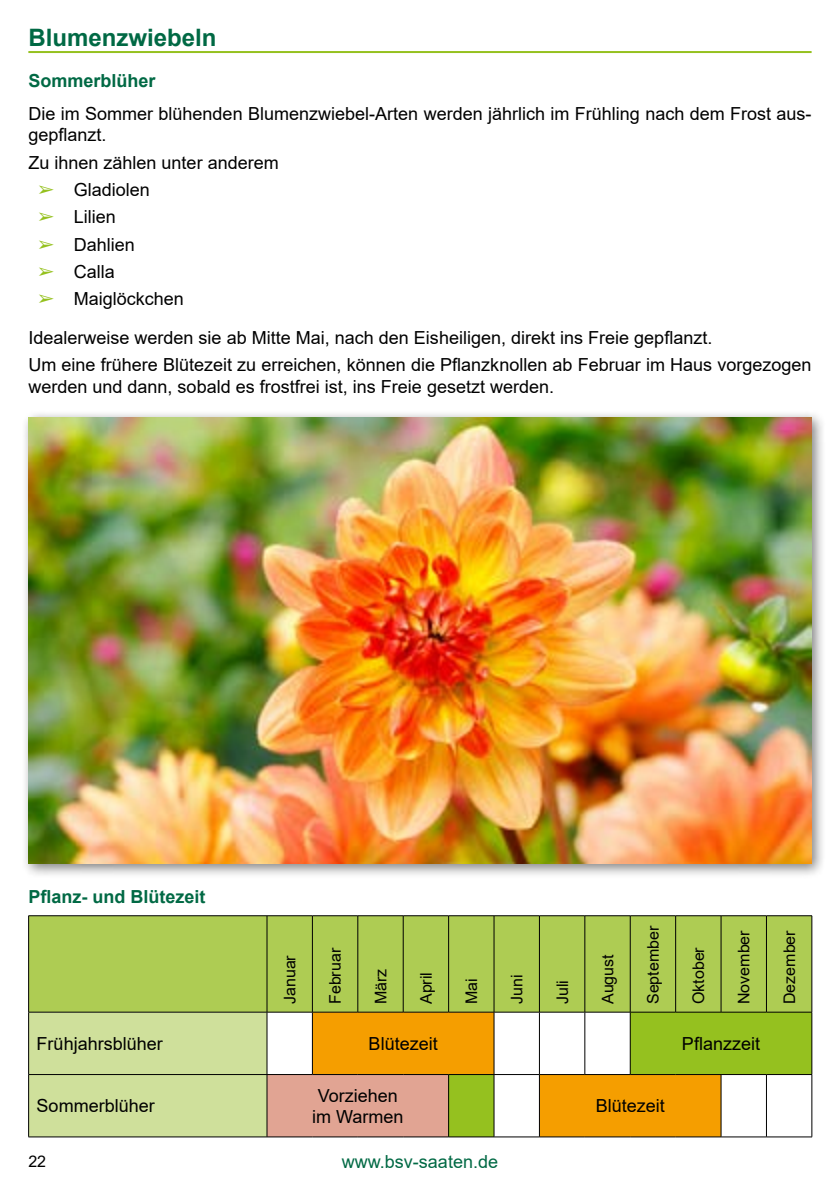
<style>
.page{position:relative;width:840px;height:1191px;background:#fff}
.page>*{position:absolute;margin:0;border:0;box-sizing:border-box;transform-origin:0 0}
.t1{font:700 24px "Arial";color:#006944}
.t2{font:18px/21.6px "Arial";color:#000}
.t3{font:700 18px "Arial";color:#006944}
.t4{font:18px "Arial";color:#006944}
.t5{font:16px "Arial";color:#000}
.s1{color:#95c11f}
</style>
<div class="page">
<hr style="left:28px;top:51px;width:783px;height:2px;background:#95c11f">
<div style="left:29px;top:916px;width:782px;height:95px;background:#aecc53"></div>
<div style="left:29px;top:1012px;width:237px;height:124px;background:#cfe09b"></div>
<svg style="left:313px;top:1012px;width:407px;height:124px;fill:#f59e00"></svg>
<div style="left:630px;top:1012px;width:181px;height:62px;background:#95c11f"></div>
<div style="left:267px;top:1074px;width:181px;height:63px;background:#e1a493"></div>
<div style="left:448px;top:1074px;width:45px;height:63px;background:#95c11f"></div>
<hr style="left:28px;top:915px;width:239px;height:1px;background:#000">
<hr style="left:28px;top:916px;width:1px;height:96px;background:#000">
<hr style="left:267px;top:915px;width:45px;height:1px;background:#000">
<hr style="left:266px;top:916px;width:1px;height:96px;background:#000">
<hr style="left:312px;top:915px;width:45px;height:1px;background:#000">
<hr style="left:312px;top:916px;width:1px;height:96px;background:#000">
<hr style="left:357px;top:915px;width:46px;height:1px;background:#000">
<hr style="left:357px;top:916px;width:1px;height:96px;background:#000">
<hr style="left:403px;top:915px;width:45px;height:1px;background:#000">
<hr style="left:402px;top:916px;width:1px;height:96px;background:#000">
<hr style="left:448px;top:915px;width:45px;height:1px;background:#000">
<hr style="left:448px;top:916px;width:1px;height:96px;background:#000">
<hr style="left:493px;top:915px;width:46px;height:1px;background:#000">
<hr style="left:493px;top:916px;width:1px;height:96px;background:#000">
<hr style="left:539px;top:915px;width:45px;height:1px;background:#000">
<hr style="left:538px;top:916px;width:1px;height:96px;background:#000">
<hr style="left:584px;top:915px;width:46px;height:1px;background:#000">
<hr style="left:584px;top:916px;width:1px;height:96px;background:#000">
<hr style="left:630px;top:915px;width:45px;height:1px;background:#000">
<hr style="left:629px;top:916px;width:1px;height:96px;background:#000">
<hr style="left:675px;top:915px;width:45px;height:1px;background:#000">
<hr style="left:675px;top:916px;width:1px;height:96px;background:#000">
<hr style="left:720px;top:915px;width:46px;height:1px;background:#000">
<hr style="left:720px;top:916px;width:1px;height:96px;background:#000">
<hr style="left:766px;top:915px;width:45px;height:1px;background:#000">
<hr style="left:765px;top:916px;width:1px;height:96px;background:#000">
<hr style="left:811px;top:916px;width:1px;height:96px;background:#000">
<hr style="left:28px;top:1011px;width:239px;height:1px;background:#000">
<hr style="left:28px;top:1012px;width:1px;height:62px;background:#000">
<hr style="left:267px;top:1011px;width:45px;height:1px;background:#000">
<hr style="left:266px;top:1012px;width:1px;height:62px;background:#000">
<hr style="left:312px;top:1011px;width:45px;height:1px;background:#000">
<hr style="left:312px;top:1012px;width:1px;height:62px;background:#000">
<hr style="left:357px;top:1011px;width:46px;height:1px;background:#000">
<hr style="left:403px;top:1011px;width:45px;height:1px;background:#000">
<hr style="left:448px;top:1011px;width:45px;height:1px;background:#000">
<hr style="left:493px;top:1011px;width:46px;height:1px;background:#000">
<hr style="left:493px;top:1012px;width:1px;height:62px;background:#000">
<hr style="left:539px;top:1011px;width:45px;height:1px;background:#000">
<hr style="left:538px;top:1012px;width:1px;height:62px;background:#000">
<hr style="left:584px;top:1011px;width:46px;height:1px;background:#000">
<hr style="left:584px;top:1012px;width:1px;height:62px;background:#000">
<hr style="left:630px;top:1011px;width:45px;height:1px;background:#000">
<hr style="left:629px;top:1012px;width:1px;height:62px;background:#000">
<hr style="left:675px;top:1011px;width:45px;height:1px;background:#000">
<hr style="left:720px;top:1011px;width:46px;height:1px;background:#000">
<hr style="left:766px;top:1011px;width:45px;height:1px;background:#000">
<hr style="left:811px;top:1012px;width:1px;height:62px;background:#000">
<hr style="left:28px;top:1074px;width:239px;height:1px;background:#000">
<hr style="left:28px;top:1074px;width:1px;height:62px;background:#000">
<hr style="left:267px;top:1074px;width:45px;height:1px;background:#000">
<hr style="left:266px;top:1074px;width:1px;height:62px;background:#000">
<hr style="left:312px;top:1074px;width:45px;height:1px;background:#000">
<hr style="left:357px;top:1074px;width:46px;height:1px;background:#000">
<hr style="left:403px;top:1074px;width:45px;height:1px;background:#000">
<hr style="left:448px;top:1074px;width:45px;height:1px;background:#000">
<hr style="left:448px;top:1074px;width:1px;height:62px;background:#000">
<hr style="left:493px;top:1074px;width:46px;height:1px;background:#000">
<hr style="left:493px;top:1074px;width:1px;height:62px;background:#000">
<hr style="left:539px;top:1074px;width:45px;height:1px;background:#000">
<hr style="left:538px;top:1074px;width:1px;height:62px;background:#000">
<hr style="left:584px;top:1074px;width:46px;height:1px;background:#000">
<hr style="left:630px;top:1074px;width:45px;height:1px;background:#000">
<hr style="left:675px;top:1074px;width:45px;height:1px;background:#000">
<hr style="left:720px;top:1074px;width:46px;height:1px;background:#000">
<hr style="left:720px;top:1074px;width:1px;height:62px;background:#000">
<hr style="left:766px;top:1074px;width:45px;height:1px;background:#000">
<hr style="left:765px;top:1074px;width:1px;height:62px;background:#000">
<hr style="left:811px;top:1074px;width:1px;height:62px;background:#000">
<hr style="left:28px;top:1136px;width:239px;height:1px;background:#000">
<hr style="left:267px;top:1136px;width:45px;height:1px;background:#000">
<hr style="left:312px;top:1136px;width:45px;height:1px;background:#000">
<hr style="left:357px;top:1136px;width:46px;height:1px;background:#000">
<hr style="left:403px;top:1136px;width:45px;height:1px;background:#000">
<hr style="left:448px;top:1136px;width:45px;height:1px;background:#000">
<hr style="left:493px;top:1136px;width:46px;height:1px;background:#000">
<hr style="left:539px;top:1136px;width:45px;height:1px;background:#000">
<hr style="left:584px;top:1136px;width:46px;height:1px;background:#000">
<hr style="left:630px;top:1136px;width:45px;height:1px;background:#000">
<hr style="left:675px;top:1136px;width:45px;height:1px;background:#000">
<hr style="left:720px;top:1136px;width:46px;height:1px;background:#000">
<hr style="left:766px;top:1136px;width:45px;height:1px;background:#000">
<div style="left:22px;top:410px;width:804px;height:468px;background:#000;opacity:.5"></div>
<img style="left:28px;top:417px;width:783px;height:446px">
<h1 class="t1" style="left:28px;top:20px;width:190px">Blumenzwiebeln</h1>
<p class="t3" style="left:28px;top:68px;width:129px">Sommerblüher</p>
<p class="t2" style="left:28px;top:103px;width:784px">Die im Sommer blühenden Blumenzwiebel-Arten werden jährlich im Frühling nach dem Frost aus&shy;gepflanzt.</p>
<p class="t2" style="left:28px;top:151px;width:252px">Zu ihnen zählen unter anderem</p>
<p class="t2" style="left:38px;top:179px;width:114px"><span class="s1">➢</span> Gladiolen</p>
<p class="t2" style="left:38px;top:206px;width:80px"><span class="s1">➢</span> Lilien</p>
<p class="t2" style="left:38px;top:233px;width:99px"><span class="s1">➢</span> Dahlien</p>
<p class="t2" style="left:38px;top:260px;width:79px"><span class="s1">➢</span> Calla</p>
<p class="t2" style="left:28px;top:279px;width:685px;line-height:38.6px;text-indent:9px"><span class="s1">➢</span> Maiglöckchen<br>Idealerweise werden sie ab Mitte Mai, nach den Eisheiligen, direkt ins Freie gepflanzt.</p>
<p class="t2" style="left:28px;top:354px;width:784px">Um eine frühere Blütezeit zu erreichen, können die Pflanzknollen ab Februar im Haus vorgezogen werden und dann, sobald es frostfrei ist, ins Freie gesetzt werden.</p>
<p class="t3" style="left:28px;top:884px;width:179px">Pflanz- und Blütezeit</p>
<p class="t5" style="left:279px;top:1004px;width:51px;rotate:-90deg">Januar</p>
<p class="t5" style="left:324px;top:1004px;width:58px;rotate:-90deg">Februar</p>
<p class="t5" style="left:369px;top:1004px;width:37px;rotate:-90deg">März</p>
<p class="t5" style="left:415px;top:1004px;width:33px;rotate:-90deg">April</p>
<p class="t5" style="left:460px;top:1004px;width:27px;rotate:-90deg">Mai</p>
<p class="t5" style="left:505px;top:1004px;width:31px;rotate:-90deg">Juni</p>
<p class="t5" style="left:551px;top:1004px;width:25px;rotate:-90deg">Juli</p>
<p class="t5" style="left:596px;top:1004px;width:51px;rotate:-90deg">August</p>
<p class="t5" style="left:641px;top:1004px;width:80px;rotate:-90deg">September</p>
<p class="t5" style="left:687px;top:1004px;width:59px;rotate:-90deg">Oktober</p>
<p class="t5" style="left:732px;top:1004px;width:76px;rotate:-90deg">November</p>
<p class="t5" style="left:778px;top:1004px;width:76px;rotate:-90deg">Dezember</p>
<p class="t2" style="left:37px;top:1032px;width:128px">Frühjahrsblüher</p>
<p class="t2" style="left:368px;top:1032px;width:71px">Blütezeit</p>
<p class="t2" style="left:681px;top:1032px;width:80px">Pflanzzeit</p>
<p class="t2" style="left:37px;top:1095px;width:120px">Sommerblüher</p>
<p class="t2" style="left:312px;top:1084px;width:93px;text-align:center">Vorziehen im Warmen</p>
<p class="t2" style="left:595px;top:1095px;width:71px">Blütezeit</p>
<p class="t5" style="left:28px;top:1150px;width:19px">22</p>
<p class="t4" style="left:341px;top:1149px;width:158px">www.bsv-saaten.de</p>
</div>
